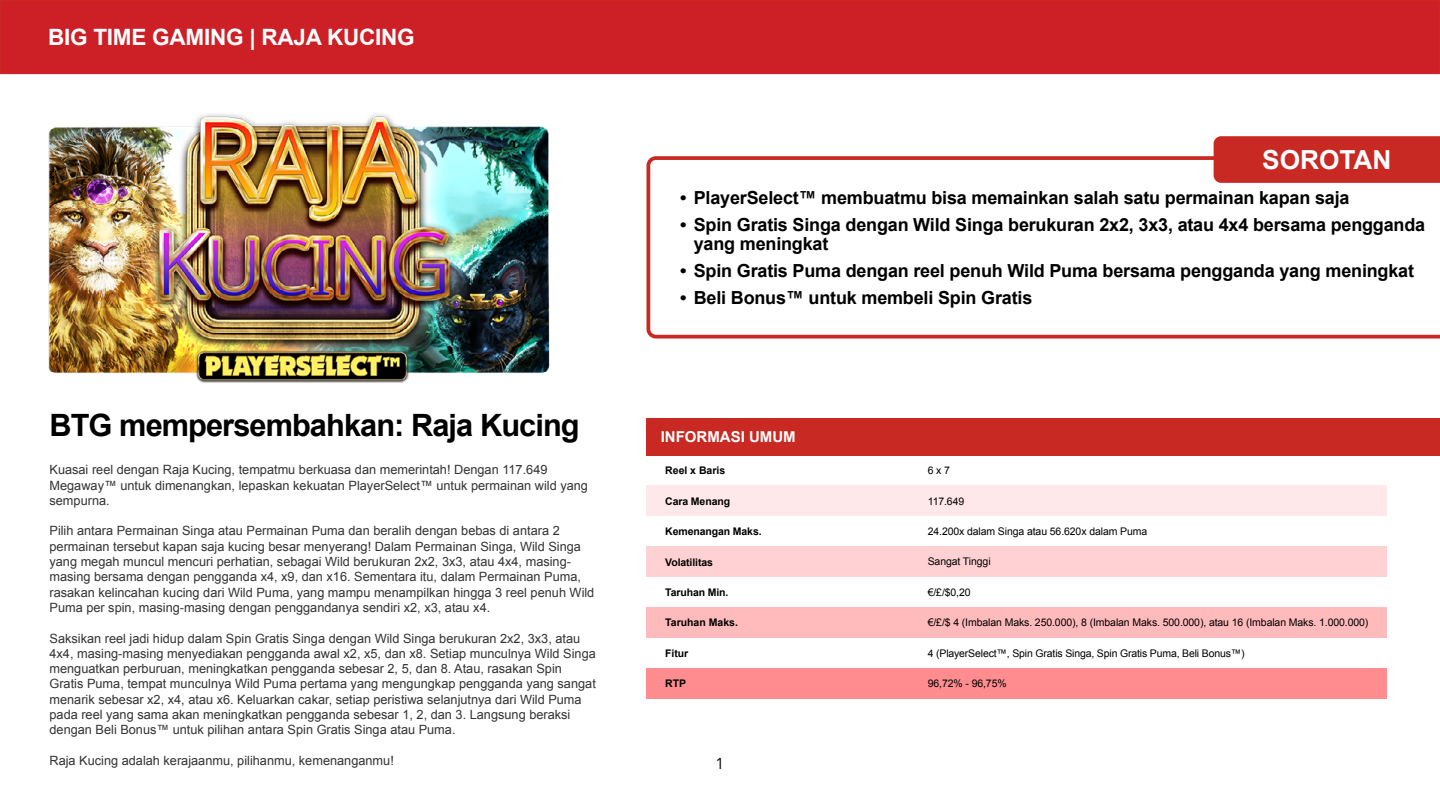
<style>
.page{position:relative;width:1440px;height:810px;background:#fff}
.page>*{position:absolute;margin:0;border:0;box-sizing:border-box;transform-origin:0 0}
.t1{font:700 30.75px "Arial";letter-spacing:-.03em;color:#000}
.t2{font:700 26.25px "Arial";color:#fff}
.t3{font:700 22.5px "Arial";letter-spacing:-.01em;color:#fff}
.t4{font:700 18px/18.8px "Arial";letter-spacing:-.01em;color:#000}
.t5{font:15.75px "Avenir";color:#000}
.t6{font:700 15px "Arial";color:#fff}
.t7{font:12.75px/15.3px "Arial";color:#333}
.t8{font:10.5px "Arial";letter-spacing:-.01em;color:#000}
.t9{font:700 10.5px "Arial";letter-spacing:-.01em;color:#000}
</style>
<div class="page">
<div style="left:646px;top:668px;width:741px;height:31px;background:#ff8c8f"></div>
<div style="left:646px;top:607px;width:741px;height:31px;background:#ffbabc"></div>
<div style="left:646px;top:547px;width:741px;height:30px;background:#ffd1d3"></div>
<div style="left:646px;top:486px;width:741px;height:30px;background:#ffe8e9"></div>
<img style="left:48px;top:114px;width:502px;height:269px">
<div style="left:646px;top:418px;width:794px;height:37px;background:#c82923"></div>
<div style="left:0;top:0;width:1440px;height:74px;background:#cd1f26"></div>
<svg style="left:646px;top:154px;width:794px;height:185px"></svg>
<div style="left:1214px;top:136px;width:226px;height:47px;background:#c82923"></div>
<h3 class="t3" style="left:48px;top:22px;width:368px">BIG TIME GAMING | RAJA KUCING</h3>
<h1 class="t1" style="left:50px;top:405px;width:532px">BTG mempersembahkan: Raja Kucing</h1>
<p class="t7" style="left:50px;top:462px;width:540px">Kuasai reel dengan Raja Kucing, tempatmu berkuasa dan memerintah! Dengan 117.649<br>Megaway™ untuk dimenangkan, lepaskan kekuatan PlayerSelect™ untuk permainan wild yang sempurna.</p>
<p class="t7" style="left:50px;top:524px;width:546px">Pilih antara Permainan Singa atau Permainan Puma dan beralih dengan bebas di antara 2 permainan tersebut kapan saja kucing besar menyerang! Dalam Permainan Singa, Wild Singa yang megah muncul mencuri perhatian, sebagai Wild berukuran 2x2, 3x3, atau 4x4, masing&shy;masing bersama dengan pengganda x4, x9, dan x16. Sementara itu, dalam Permainan Puma, rasakan kelincahan kucing dari Wild Puma, yang mampu menampilkan hingga 3 reel penuh Wild Puma per spin, masing-masing dengan penggandanya sendiri x2, x3, atau x4.</p>
<p class="t7" style="left:50px;top:631px;width:548px">Saksikan reel jadi hidup dalam Spin Gratis Singa dengan Wild Singa berukuran 2x2, 3x3, atau 4x4, masing-masing menyediakan pengganda awal x2, x5, dan x8. Setiap munculnya Wild Singa menguatkan perburuan, meningkatkan pengganda sebesar 2, 5, dan 8. Atau, rasakan Spin Gratis Puma, tempat munculnya Wild Puma pertama yang mengungkap pengganda yang sangat menarik sebesar x2, x4, atau x6. Keluarkan cakar, setiap peristiwa selanjutnya dari Wild Puma pada reel yang sama akan meningkatkan pengganda sebesar 1, 2, dan 3. Langsung beraksi dengan Beli Bonus™ untuk pilihan antara Spin Gratis Singa atau Puma.</p>
<p class="t7" style="left:50px;top:753px;width:346px">Raja Kucing adalah kerajaanmu, pilihanmu, kemenanganmu!</p>
<h2 class="t2" style="left:1262px;top:142px;width:131px">SOROTAN</h2>
<h3 class="t4" style="left:680px;top:188px;width:671px">• PlayerSelect™ membuatmu bisa memainkan salah satu permainan kapan saja</h3>
<h3 class="t4" style="left:694px;top:216px;width:733px;text-indent:-14px">• Spin Gratis Singa dengan Wild Singa berukuran 2x2, 3x3, atau 4x4 bersama pengganda yang meningkat</h3>
<h3 class="t4" style="left:680px;top:262px;width:735px">• Spin Gratis Puma dengan reel penuh Wild Puma bersama pengganda yang meningkat</h3>
<h3 class="t4" style="left:680px;top:289px;width:354px">• Beli Bonus™ untuk membeli Spin Gratis</h3>
<p class="t6" style="left:661px;top:427px;width:136px">INFORMASI UMUM</p>
<p class="t9" style="left:665px;top:464px;width:62px">Reel x Baris</p>
<p class="t8" style="left:928px;top:464px;width:24px">6 x 7</p>
<p class="t9" style="left:665px;top:494px;width:66px">Cara Menang</p>
<p class="t8" style="left:928px;top:494px;width:38px">117.649</p>
<p class="t9" style="left:665px;top:525px;width:98px">Kemenangan Maks.</p>
<p class="t8" style="left:928px;top:524px;width:221px">24.200x dalam Singa atau 56.620x dalam Puma</p>
<p class="t9" style="left:665px;top:555px;width:49px">Volatilitas</p>
<p class="t8" style="left:928px;top:555px;width:64px">Sangat Tinggi</p>
<p class="t9" style="left:665px;top:585px;width:65px">Taruhan Min.</p>
<p class="t9" style="left:665px;top:616px;width:74px">Taruhan Maks.</p>
<p class="t9" style="left:665px;top:646px;width:24px">Fitur</p>
<p class="t8" style="left:928px;top:585px;width:44px">€/£/$0,20</p>
<p class="t8" style="left:928px;top:616px;width:442px">€/£/$ 4 (Imbalan Maks. 250.000), 8 (Imbalan Maks. 500.000), atau 16 (Imbalan Maks. 1.000.000)</p>
<p class="t8" style="left:928px;top:646px;width:318px">4 (PlayerSelect™, Spin Gratis Singa, Spin Gratis Puma, Beli Bonus™)</p>
<p class="t9" style="left:665px;top:677px;width:22px">RTP</p>
<p class="t8" style="left:928px;top:677px;width:81px">96,72% - 96,75%</p>
<p class="t5" style="left:716px;top:754px;width:10px">1</p>
</div>
